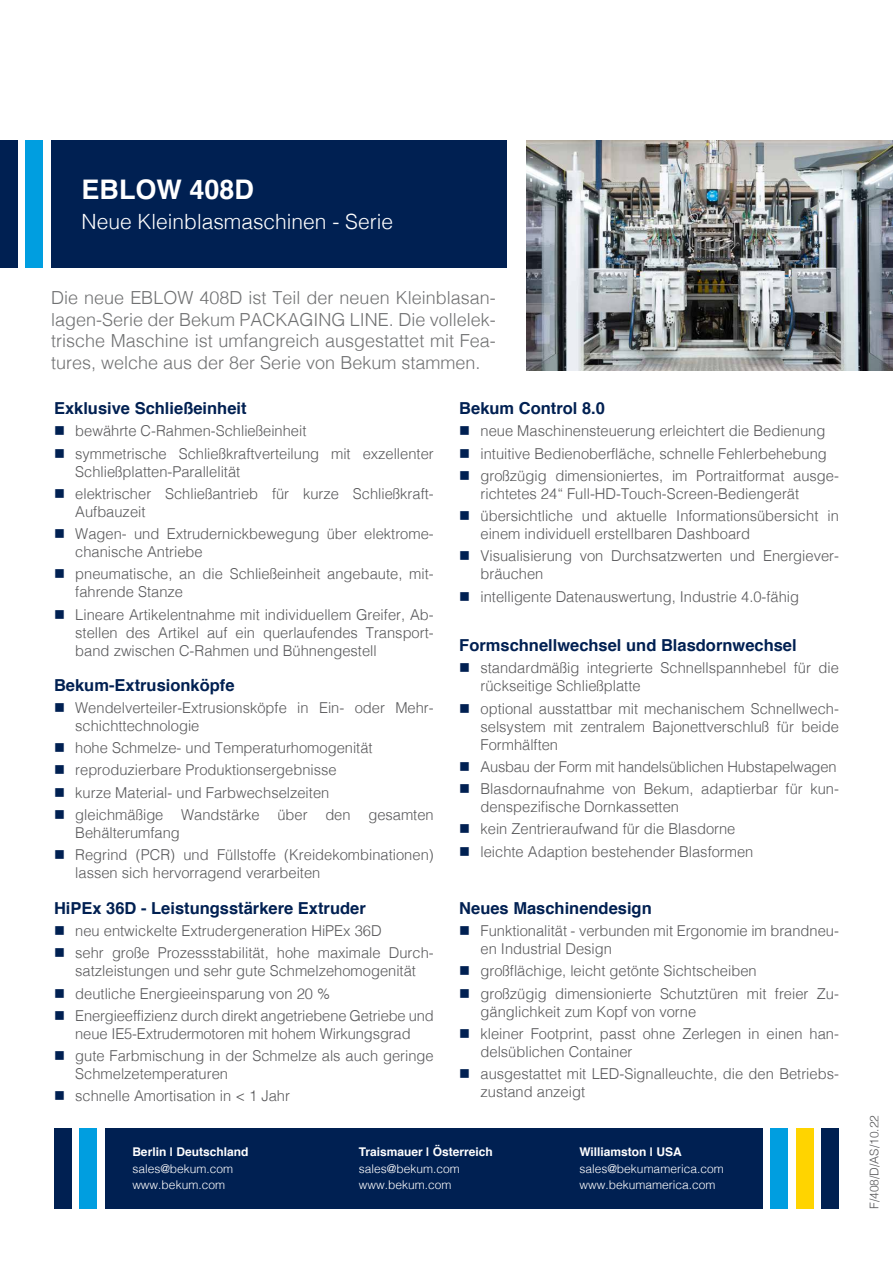
<style>
.page{position:relative;width:893px;height:1263px;background:#fff}
.page>*{position:absolute;margin:0;border:0;box-sizing:border-box;transform-origin:0 0}
.t1{font:700 27px "Helvetica";color:#fff}
.t2{font:300 21px "Helvetica";color:#fff}
.t3{font:300 18px/21.6px "Helvetica";color:#707172;text-align:justify}
.t4{font:700 16.5px "Helvetica";color:#002052}
.t5{font:300 15px/18px "Helvetica";color:#58585a}
.t6{font:300 12px "Helvetica";color:#fff}
.t7{font:700 12px "Helvetica";color:#fff}
.t8{font:300 12px "Helvetica";color:#58585a}
.s1{color:#002052}
</style>
<div class="page">
<div style="left:54px;top:1128px;width:17px;height:81px;background:#002052"></div>
<div style="left:80px;top:1128px;width:17px;height:81px;background:#009ee0"></div>
<div style="left:105px;top:1128px;width:657px;height:81px;background:#002052"></div>
<div style="left:771px;top:1128px;width:17px;height:81px;background:#009ee0"></div>
<div style="left:796px;top:1128px;width:17px;height:81px;background:#ffd400"></div>
<div style="left:822px;top:1128px;width:17px;height:81px;background:#002052"></div>
<div style="left:0;top:140px;width:17px;height:128px;background:#002052"></div>
<div style="left:26px;top:140px;width:17px;height:128px;background:#009ee0"></div>
<div style="left:51px;top:140px;width:456px;height:128px;background:#002052"></div>
<img style="left:526px;top:140px;width:367px;height:231px">
<h1 class="t1" style="left:81px;top:168px;width:174px">EBLOW 408D</h1>
<h2 class="t2" style="left:81px;top:204px;width:313px">Neue Kleinblasmaschinen - Serie</h2>
<p class="t3" style="left:51px;top:286px;width:446px">Die neue EBLOW 408D ist Teil der neuen Kleinblasan&shy;lagen-Serie der Bekum PACKAGING LINE. Die vollelek&shy;trische Maschine ist umfangreich ausgestattet mit Fea&shy;tures, welche aus der 8er Serie von Bekum stammen.</p>
<p class="t4" style="left:54px;top:395px;width:194px">Exklusive Schließeinheit</p>
<p class="t5" style="left:54px;top:421px;width:254px"><span class="s1">■</span> bewährte C-Rahmen-Schließeinheit</p>
<p class="t5" style="left:75px;top:443px;width:360px;text-indent:-21px"><span class="s1">■</span> symmetrische Schließkraftverteilung mit exzellenter<br>Schließplatten-Parallelität</p>
<p class="t5" style="left:75px;top:483px;width:360px;text-indent:-21px"><span class="s1">■</span> elektrischer Schließantrieb für kurze Schließkraft-<br>Aufbauzeit</p>
<p class="t5" style="left:75px;top:524px;width:360px;text-indent:-21px"><span class="s1">■</span> Wagen- und Extrudernickbewegung über elektrome&shy;chanische Antriebe</p>
<p class="t5" style="left:75px;top:564px;width:360px;text-indent:-21px"><span class="s1">■</span> pneumatische, an die Schließeinheit angebaute, mit&shy;fahrende Stanze</p>
<p class="t5" style="left:75px;top:604px;width:360px;text-align:justify;text-indent:-21px"><span class="s1">■</span> Lineare Artikelentnahme mit individuellem Greifer, Ab&shy;stellen des Artikel auf ein querlaufendes Transport&shy;band zwischen C-Rahmen und Bühnengestell</p>
<p class="t4" style="left:54px;top:671px;width:182px">Bekum-Extrusionköpfe</p>
<p class="t5" style="left:75px;top:697px;width:360px;text-indent:-21px"><span class="s1">■</span> Wendelverteiler-Extrusionsköpfe in Ein- oder Mehr&shy;schichttechnologie</p>
<p class="t5" style="left:54px;top:738px;width:320px"><span class="s1">■</span> hohe Schmelze- und Temperaturhomogenität</p>
<p class="t5" style="left:54px;top:760px;width:284px"><span class="s1">■</span> reproduzierbare Produktionsergebnisse</p>
<p class="t5" style="left:54px;top:782px;width:277px"><span class="s1">■</span> kurze Material- und Farbwechselzeiten</p>
<p class="t5" style="left:75px;top:804px;width:360px;text-indent:-21px"><span class="s1">■</span> gleichmäßige Wandstärke über den gesamten<br>Behälterumfang</p>
<p class="t5" style="left:75px;top:845px;width:360px;text-indent:-21px"><span class="s1">■</span> Regrind (PCR) und Füllstoffe (Kreidekombinationen) lassen sich hervorragend verarbeiten</p>
<p class="t4" style="left:54px;top:895px;width:313px">HiPEx 36D - Leistungsstärkere Extruder</p>
<p class="t5" style="left:54px;top:921px;width:329px"><span class="s1">■</span> neu entwickelte Extrudergeneration HiPEx 36D</p>
<p class="t5" style="left:54px;top:943px;width:381px;text-align:center"><span class="s1">■</span> sehr große Prozessstabilität, hohe maximale Durch&shy;satzleistungen und sehr gute Schmelzehomogenität</p>
<p class="t5" style="left:54px;top:983px;width:278px"><span class="s1">■</span> deutliche Energieeinsparung von 20 %</p>
<p class="t5" style="left:54px;top:1005px;width:381px;text-align:center"><span class="s1">■</span> Energieeffizienz durch direkt angetriebene Getriebe und neue IE5-Extrudermotoren mit hohem Wirkungsgrad</p>
<p class="t5" style="left:75px;top:1046px;width:360px;text-indent:-21px"><span class="s1">■</span> gute Farbmischung in der Schmelze als auch geringe<br>Schmelzetemperaturen</p>
<p class="t5" style="left:54px;top:1086px;width:238px"><span class="s1">■</span> schnelle Amortisation in &lt; 1 Jahr</p>
<p class="t4" style="left:459px;top:395px;width:147px">Bekum Control 8.0</p>
<p class="t5" style="left:459px;top:421px;width:368px"><span class="s1">■</span> neue Maschinensteuerung erleichtert die Bedienung</p>
<p class="t5" style="left:459px;top:443px;width:369px"><span class="s1">■</span> intuitive Bedienoberfläche, schnelle Fehlerbehebung</p>
<p class="t5" style="left:480px;top:465px;width:360px;text-indent:-21px"><span class="s1">■</span> großzügig dimensioniertes, im Portraitformat ausge&shy;richtetes 24“ Full-HD-Touch-Screen-Bediengerät</p>
<p class="t5" style="left:480px;top:506px;width:360px;text-indent:-21px"><span class="s1">■</span> übersichtliche und aktuelle Informationsübersicht in einem individuell erstellbaren Dashboard</p>
<p class="t5" style="left:480px;top:546px;width:360px;text-indent:-21px"><span class="s1">■</span> Visualisierung von Durchsatzwerten und Energiever&shy;bräuchen</p>
<p class="t5" style="left:459px;top:586px;width:341px"><span class="s1">■</span> intelligente Datenauswertung, Industrie 4.0-fähig</p>
<p class="t4" style="left:459px;top:632px;width:339px">Formschnellwechsel und Blasdornwechsel</p>
<p class="t5" style="left:480px;top:658px;width:360px;text-indent:-21px"><span class="s1">■</span> standardmäßig integrierte Schnellspannhebel für die rückseitige Schließplatte</p>
<p class="t5" style="left:480px;top:698px;width:360px;text-align:justify;text-indent:-21px"><span class="s1">■</span> optional ausstattbar mit mechanischem Schnellwech&shy;selsystem mit zentralem Bajonettverschluß für beide Formhälften</p>
<p class="t5" style="left:459px;top:756px;width:379px"><span class="s1">■</span> Ausbau der Form mit handelsüblichen Hubstapelwagen</p>
<p class="t5" style="left:480px;top:779px;width:360px;text-indent:-21px"><span class="s1">■</span> Blasdornaufnahme von Bekum, adaptierbar für kun&shy;denspezifische Dornkassetten</p>
<p class="t5" style="left:459px;top:819px;width:278px"><span class="s1">■</span> kein Zentrieraufwand für die Blasdorne</p>
<p class="t5" style="left:459px;top:841px;width:296px"><span class="s1">■</span> leichte Adaption bestehender Blasformen</p>
<p class="t4" style="left:459px;top:895px;width:194px">Neues Maschinendesign</p>
<p class="t5" style="left:480px;top:921px;width:360px;text-indent:-21px"><span class="s1">■</span> Funktionalität - verbunden mit Ergonomie im brandneu&shy;en Industrial Design</p>
<p class="t5" style="left:459px;top:961px;width:299px"><span class="s1">■</span> großflächige, leicht getönte Sichtscheiben</p>
<p class="t5" style="left:480px;top:983px;width:360px;text-indent:-21px"><span class="s1">■</span> großzügig dimensionierte Schutztüren mit freier Zu&shy;gänglichkeit zum Kopf von vorne</p>
<p class="t5" style="left:480px;top:1023px;width:360px;text-indent:-21px"><span class="s1">■</span> kleiner Footprint, passt ohne Zerlegen in einen han&shy;delsüblichen Container</p>
<p class="t5" style="left:480px;top:1064px;width:360px;text-indent:-21px"><span class="s1">■</span> ausgestattet mit LED-Signalleuchte, die den Betriebs&shy;zustand anzeigt</p>
<p class="t7" style="left:132px;top:1142px;width:118px">Berlin | Deutschland</p>
<p class="t7" style="left:359px;top:1142px;width:136px">Traismauer | Österreich</p>
<p class="t7" style="left:579px;top:1142px;width:104px">Williamston | USA</p>
<p class="t6" style="left:132px;top:1158px;width:102px">sales@bekum.com</p>
<p class="t6" style="left:359px;top:1158px;width:102px">sales@bekum.com</p>
<p class="t6" style="left:579px;top:1158px;width:146px">sales@bekumamerica.com</p>
<p class="t6" style="left:132px;top:1175px;width:94px">www.bekum.com</p>
<p class="t6" style="left:359px;top:1175px;width:94px">www.bekum.com</p>
<p class="t6" style="left:579px;top:1175px;width:138px">www.bekumamerica.com</p>
<p class="t8" style="left:864px;top:1209px;width:96px;rotate:-90deg">F/408/D/AS/10.22</p>
</div>
